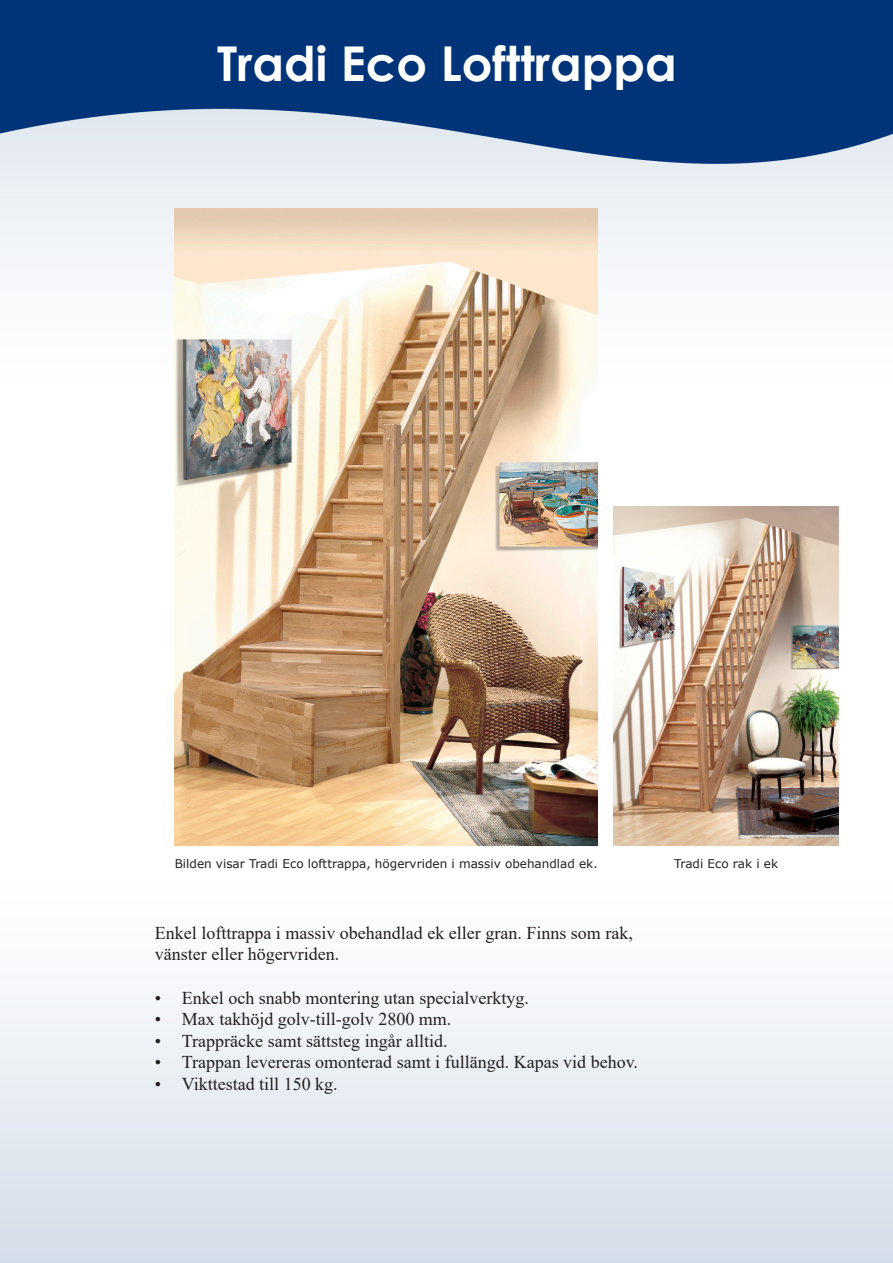
<style>
.page{position:relative;width:893px;height:1263px;background:#fff}
.page>*{position:absolute;margin:0;border:0;box-sizing:border-box;transform-origin:0 0}
.t1{font:700 48px "Century Gothic";color:#fff}
.t2{font:18px/21.6px "Times New Roman";color:#231f20}
.t3{font:12px "Verdana";color:#231f20}
</style>
<div class="page">
<img style="left:0;top:0;width:893px;height:1263px">
<img style="left:175px;top:209px;width:423px;height:637px">
<img style="left:613px;top:506px;width:226px;height:340px">
<p class="t1" style="left:217px;top:33px;width:461px">Tradi Eco Lofttrappa</p>
<p class="t3" style="left:175px;top:855px;width:424px">Bilden visar Tradi Eco lofttrappa, högervriden i massiv obehandlad ek.</p>
<p class="t3" style="left:674px;top:855px;width:105px">Tradi Eco rak i ek</p>
<p class="t2" style="left:155px;top:921px;width:479px">Enkel lofttrappa i massiv obehandlad ek eller gran. Finns som rak, vänster eller högervriden.</p>
<p class="t2" style="left:155px;top:986px;width:375px">• Enkel och snabb montering utan specialverktyg.</p>
<p class="t2" style="left:155px;top:1008px;width:298px">• Max takhöjd golv-till-golv 2800 mm.</p>
<p class="t2" style="left:155px;top:1029px;width:294px">• Trappräcke samt sättsteg ingår alltid.</p>
<p class="t2" style="left:155px;top:1051px;width:485px">• Trappan levereras omonterad samt i fullängd. Kapas vid behov.</p>
<p class="t2" style="left:155px;top:1073px;width:184px">• Vikttestad till 150 kg.</p>
</div>
